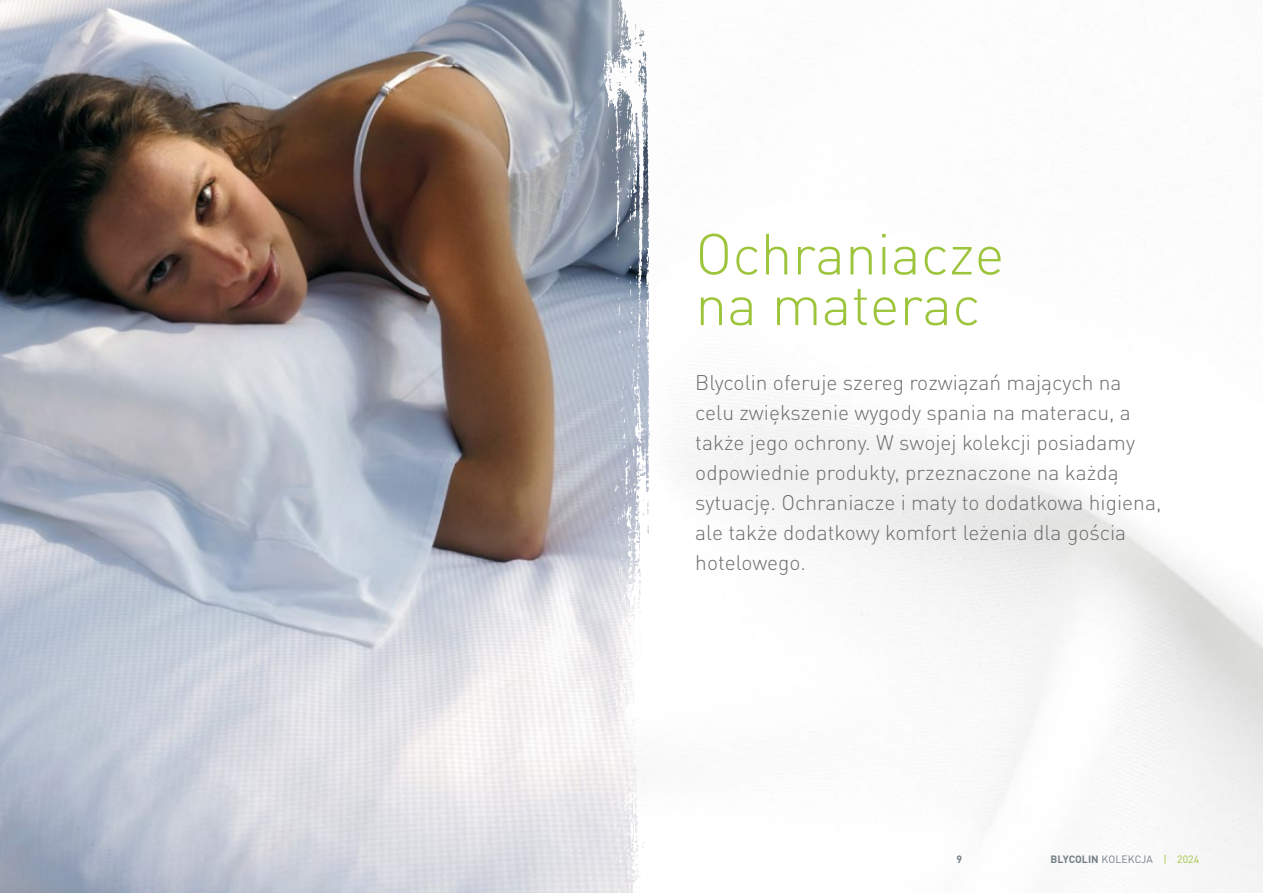
<style>
.page{position:relative;width:1263px;height:893px;background:#fff}
.page>*{position:absolute;margin:0;border:0;box-sizing:border-box;transform-origin:0 0}
.t1{font:300 57px/50.6px "DIN Pro";color:#9dc53c}
.t2{font:300 21px/30px "DIN Pro";color:#706f6f}
.t3{font:700 10.5px "DIN Pro";letter-spacing:.01em;color:#737e85}
.s1{font-weight:400}
.s2{font-weight:400;color:#9dc53c}
</style>
<div class="page">
<img style="left:0;top:0;width:650px;height:893px">
<img style="left:611px;top:0;width:20px;height:68px">
<h1 class="t1" style="left:695px;top:224px;width:311px">Ochraniacze na materac</h1>
<p class="t2" style="left:695px;top:365px;width:468px">Blycolin oferuje szereg rozwiązań mających na celu zwiększenie wygody spania na materacu, a także jego ochrony. W swojej kolekcji posiadamy odpowiednie produkty, przeznaczone na każdą sytuację. Ochraniacze i maty to dodatkowa higiena, ale także dodatkowy komfort leżenia dla gościa hotelowego.</p>
<p class="t3" style="left:956px;top:852px;width:7px">9</p>
<p class="t3" style="left:1050px;top:852px;width:150px">BLYCOLIN <span class="s1">KOLEKCJA</span> <span class="s2">| 2024</span></p>
</div>
